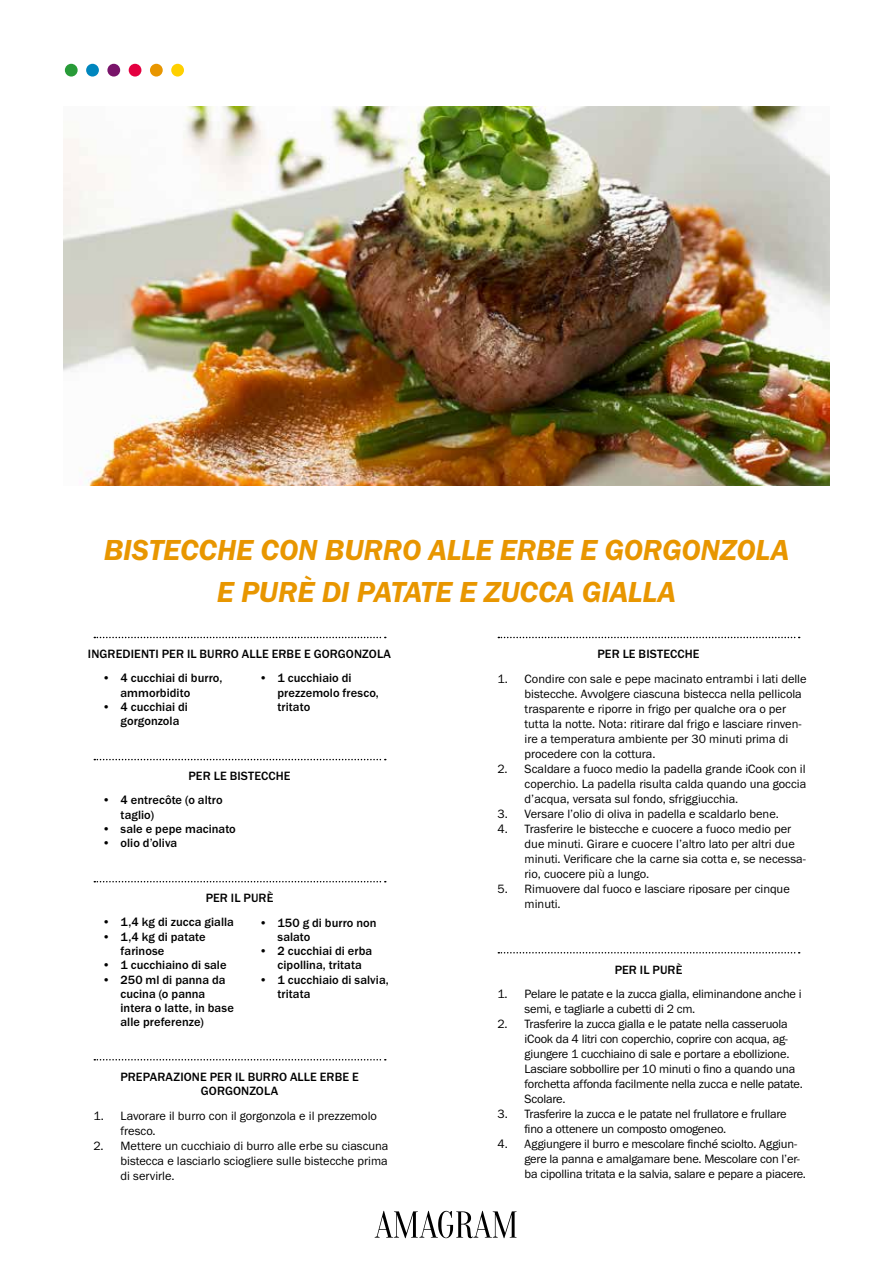
<style>
.page{position:relative;width:893px;height:1263px;background:#fff}
.page>*{position:absolute;margin:0;border:0;box-sizing:border-box;transform-origin:0 0}
.t1{font:30px/42px "Franklin Gothic URW Dem Ita";letter-spacing:-.01em;color:#e89600;text-align:center}
.t2{font:12.45px/15px "Franklin Gothic URW Boo";letter-spacing:-.01em;color:#000}
.t3{font:500 12.45px/14.2px "Franklin Gothic URW";letter-spacing:.005em;color:#000}
.s1{font-family:"Franklin Gothic URW Boo";font-weight:400}
</style>
<div class="page">
<img style="left:64px;top:106px;width:765px;height:380px">
<svg style="left:94px;top:1059px;width:292px;height:1px"></svg>
<svg style="left:498px;top:637px;width:302px;height:1px"></svg>
<svg style="left:498px;top:952px;width:302px;height:1px"></svg>
<svg style="left:94px;top:637px;width:292px;height:1px"></svg>
<svg style="left:94px;top:759px;width:292px;height:1px"></svg>
<svg style="left:94px;top:881px;width:292px;height:1px"></svg>
<div style="left:171px;top:64px;width:13px;height:13px;background:#ffd000;border-radius:50%"></div>
<div style="left:150px;top:64px;width:13px;height:13px;background:#e89600;border-radius:50%"></div>
<div style="left:129px;top:64px;width:12px;height:13px;background:#e40040;border-radius:50%"></div>
<div style="left:107px;top:64px;width:13px;height:13px;background:#79146a;border-radius:50%"></div>
<div style="left:86px;top:64px;width:13px;height:13px;background:#0086be;border-radius:50%"></div>
<div style="left:65px;top:64px;width:13px;height:13px;background:#289b38;border-radius:50%"></div>
<svg style="left:375px;top:1211px;width:142px;height:27px"></svg>
<h1 class="t1" style="left:104px;top:528px;width:687px">BISTECCHE CON BURRO ALLE ERBE E GORGONZOLA<br>E PURÈ DI PATATE E ZUCCA GIALLA</h1>
<p class="t3" style="left:88px;top:647px;width:305px">INGREDIENTI PER IL BURRO ALLE ERBE E GORGONZOLA</p>
<p class="t3" style="left:121px;top:671px;width:103px;text-indent:-19px"><span class="s1">•</span> 4 cucchiai di burro, ammorbidito</p>
<p class="t3" style="left:121px;top:699px;width:69px;text-indent:-19px"><span class="s1">•</span> 4 cucchiai di gorgonzola</p>
<p class="t3" style="left:277px;top:671px;width:103px;text-indent:-19px"><span class="s1">•</span> 1 cucchiaio di prezzemolo fresco, tritato</p>
<p class="t3" style="left:188px;top:769px;width:104px">PER LE BISTECCHE</p>
<p class="t3" style="left:121px;top:793px;width:104px;text-indent:-19px"><span class="s1">•</span> 4 entrecôte (o altro taglio)</p>
<p class="t3" style="left:102px;top:821px;width:135px"><span class="s1">•</span> sale e pepe macinato</p>
<p class="t3" style="left:102px;top:836px;width:77px"><span class="s1">•</span> olio d’oliva</p>
<p class="t3" style="left:206px;top:891px;width:69px">PER IL PURÈ</p>
<p class="t3" style="left:102px;top:915px;width:133px"><span class="s1">•</span> 1,4 kg di zucca gialla</p>
<p class="t3" style="left:121px;top:929px;width:87px;text-indent:-19px"><span class="s1">•</span> 1,4 kg di patate farinose</p>
<p class="t3" style="left:102px;top:958px;width:126px"><span class="s1">•</span> 1 cucchiaino di sale</p>
<p class="t3" style="left:121px;top:972px;width:115px;text-indent:-19px"><span class="s1">•</span> 250 ml di panna da cucina (o panna intera o latte, in base alle preferenze)</p>
<p class="t3" style="left:277px;top:915px;width:101px;text-indent:-19px"><span class="s1">•</span> 150 g di burro non salato</p>
<p class="t3" style="left:277px;top:943px;width:96px;text-indent:-19px"><span class="s1">•</span> 2 cucchiai di erba cipollina, tritata</p>
<p class="t3" style="left:277px;top:972px;width:113px;text-indent:-19px"><span class="s1">•</span> 1 cucchiaio di salvia, tritata</p>
<p class="t3" style="left:120px;top:1069px;width:240px;text-align:center">PREPARAZIONE PER IL BURRO ALLE ERBE E<br>GORGONZOLA</p>
<p class="t2" style="left:121px;top:1108px;width:258px;text-indent:-27px">1. Lavorare il burro con il gorgonzola e il prezzemolo fresco.</p>
<p class="t2" style="left:121px;top:1138px;width:269px;text-align:justify;text-indent:-27px">2. Mettere un cucchiaio di burro alle erbe su ciascuna bistecca e lasciarlo sciogliere sulle bistecche prima di servirle.</p>
<p class="t3" style="left:597px;top:647px;width:104px">PER LE BISTECCHE</p>
<p class="t2" style="left:525px;top:671px;width:284px;text-indent:-27px">1. Condire con sale e pepe macinato entrambi i lati delle bistecche. Avvolgere ciascuna bistecca nella pellicola trasparente e riporre in frigo per qualche ora o per tutta la notte. Nota: ritirare dal frigo e lasciare rinven&shy;ire a temperatura ambiente per 30 minuti prima di procedere con la cottura.</p>
<p class="t2" style="left:525px;top:761px;width:283px;text-align:justify;text-indent:-27px">2. Scaldare a fuoco medio la padella grande iCook con il coperchio. La padella risulta calda quando una goccia d’acqua, versata sul fondo, sfriggiucchia.</p>
<p class="t2" style="left:498px;top:806px;width:283px">3. Versare l’olio di oliva in padella e scaldarlo bene.</p>
<p class="t2" style="left:525px;top:821px;width:283px;text-indent:-27px">4. Trasferire le bistecche e cuocere a fuoco medio per due minuti. Girare e cuocere l’altro lato per altri due minuti. Verificare che la carne sia cotta e, se necessa&shy;rio, cuocere più a lungo.</p>
<p class="t2" style="left:525px;top:881px;width:267px;text-indent:-27px">5. Rimuovere dal fuoco e lasciare riposare per cinque minuti.</p>
<p class="t3" style="left:615px;top:962px;width:69px">PER IL PURÈ</p>
<p class="t2" style="left:525px;top:986px;width:279px;text-indent:-27px">1. Pelare le patate e la zucca gialla, eliminandone anche i semi, e tagliarle a cubetti di 2 cm.</p>
<p class="t2" style="left:525px;top:1016px;width:280px;text-indent:-27px">2. Trasferire la zucca gialla e le patate nella casseruola iCook da 4 litri con coperchio, coprire con acqua, ag&shy;giungere 1 cucchiaino di sale e portare a ebollizione.<br>Lasciare sobbollire per 10 minuti o fino a quando una forchetta affonda facilmente nella zucca e nelle patate.<br>Scolare.</p>
<p class="t2" style="left:525px;top:1106px;width:264px;text-indent:-27px">3. Trasferire la zucca e le patate nel frullatore e frullare fino a ottenere un composto omogeneo.</p>
<p class="t2" style="left:525px;top:1136px;width:283px;text-indent:-27px">4. Aggiungere il burro e mescolare finché sciolto. Aggiun&shy;gere la panna e amalgamare bene. Mescolare con l’er&shy;ba cipollina tritata e la salvia, salare e pepare a piacere.</p>
</div>
